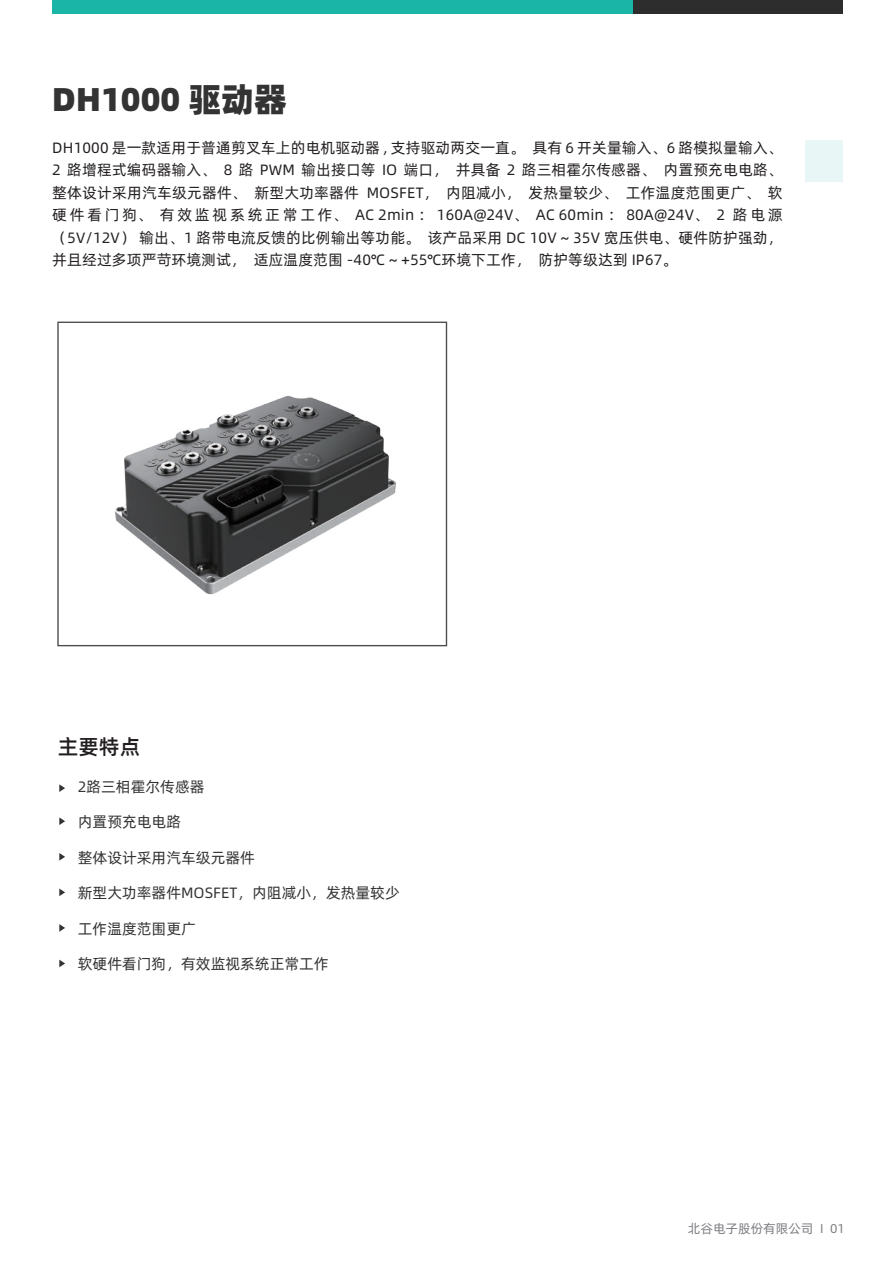
<style>
.page{position:relative;width:893px;height:1263px;background:#fff}
.page>*{position:absolute;margin:0;border:0;box-sizing:border-box;transform-origin:0 0}
.t1{font:33px "Alibaba Pu Hui Ti H";color:#333334}
.t2{font:21px "Alibaba Pu Hui Ti M";color:#231f20}
.t3{font:15px/22.5px "Alibaba Pu Hui Ti R";letter-spacing:.01em;color:#231f20;text-align:justify}
.t4{font:15px "Alibaba Pu Hui Ti R";color:#333334}
.t5{font:12.75px "Alibaba Pu Hui Ti R";color:#7d7e82}
</style>
<div class="page">
<div style="left:806px;top:141px;width:37px;height:41px;background:#e8f7f6"></div>
<div style="left:271px;top:0;width:572px;height:14px;background:#2d2d2e"></div>
<div style="left:52px;top:0;width:580px;height:14px;background:#1ab5a6"></div>
<div style="left:57px;top:322px;width:390px;height:324px;border:1px solid #4a4b4c"></div>
<svg style="left:59px;top:784px;width:6px;height:8px"></svg>
<svg style="left:59px;top:817px;width:6px;height:8px"></svg>
<svg style="left:59px;top:853px;width:6px;height:8px"></svg>
<svg style="left:59px;top:888px;width:6px;height:8px"></svg>
<svg style="left:59px;top:924px;width:6px;height:8px"></svg>
<svg style="left:59px;top:960px;width:6px;height:7px"></svg>
<img style="left:114px;top:395px;width:282px;height:200px">
<h1 class="t1" style="left:52px;top:72px;width:236px">DH1000 驱动器</h1>
<p class="t3" style="left:52px;top:135px;width:732px">DH1000 是一款适用于普通剪叉车上的电机驱动器 , 支持驱动两交一直。具有 6 开关量输入、6 路模拟量输入、2 路增程式编码器输入、 8 路 PWM 输出接口等 IO 端口，并具备 2 路三相霍尔传感器、内置预充电电路、整体设计采用汽车级元器件、新型大功率器件 MOSFET，内阻减小，发热量较少、工作温度范围更广、软硬件看门狗、有效监视系统正常工作、 AC 2min ： 160A@24V、 AC 60min ： 80A@24V、 2 路电源（5V/12V）输出、1 路带电流反馈的比例输出等功能。该产品采用 DC 10V ~ 35V 宽压供电、硬件防护强劲，并且经过多项严苛环境测试，适应温度范围 -40℃ ~ +55℃环境下工作，防护等级达到 IP67。</p>
<h2 class="t2" style="left:58px;top:730px;width:84px">主要特点</h2>
<p class="t4" style="left:78px;top:776px;width:128px">2路三相霍尔传感器</p>
<p class="t4" style="left:78px;top:811px;width:105px">内置预充电电路</p>
<p class="t4" style="left:78px;top:846px;width:179px">整体设计采用汽车级元器件</p>
<p class="t4" style="left:78px;top:882px;width:323px">新型大功率器件MOSFET，内阻减小，发热量较少</p>
<p class="t4" style="left:78px;top:917px;width:120px">工作温度范围更广</p>
<p class="t4" style="left:78px;top:953px;width:252px">软硬件看门狗，有效监视系统正常工作</p>
<p class="t5" style="left:688px;top:1219px;width:158px">北谷电子股份有限公司 I 01</p>
</div>
